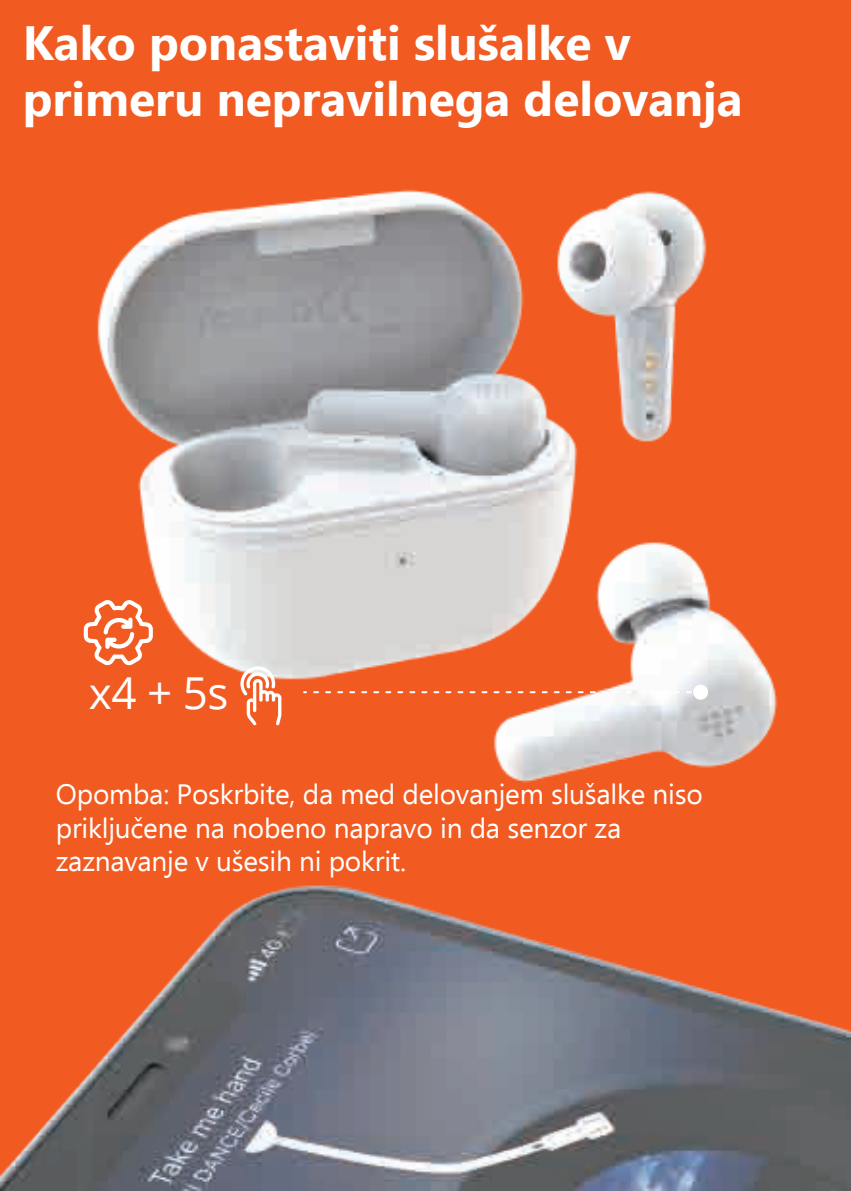
<style>
.page{position:relative;width:851px;height:1191px;background:#fff}
.page>*{position:absolute;margin:0;border:0;box-sizing:border-box;transform-origin:0 0}
.t1{font:700 48px/56px "Ebrima";color:#fff}
.t2{font:44px "Open Sans";color:#fff}
.t3{font:28px/33.6px "Ebrima";letter-spacing:-.01em;color:#fff}
</style>
<div class="page">
<img style="left:0;top:0;width:850px;height:1191px">
<svg style="left:304px;top:691px;width:387px;height:2px"></svg>
<div style="left:693px;top:684px;width:15px;height:15px;background:#fff;border-radius:50%"></div>
<svg style="left:240px;top:666px;width:41px;height:59px"></svg>
<svg style="left:84px;top:600px;width:69px;height:65px"></svg>
<h1 class="t1" style="left:23px;top:12px;width:721px">Kako ponastaviti slušalke v primeru nepravilnega delovanja</h1>
<h2 class="t2" style="left:89px;top:662px;width:141px">x4 + 5s</h2>
<p class="t3" style="left:56px;top:776px;width:648px">Opomba: Poskrbite, da med delovanjem slušalke niso priključene na nobeno napravo in da senzor za zaznavanje v ušesih ni pokrit.</p>
</div>
